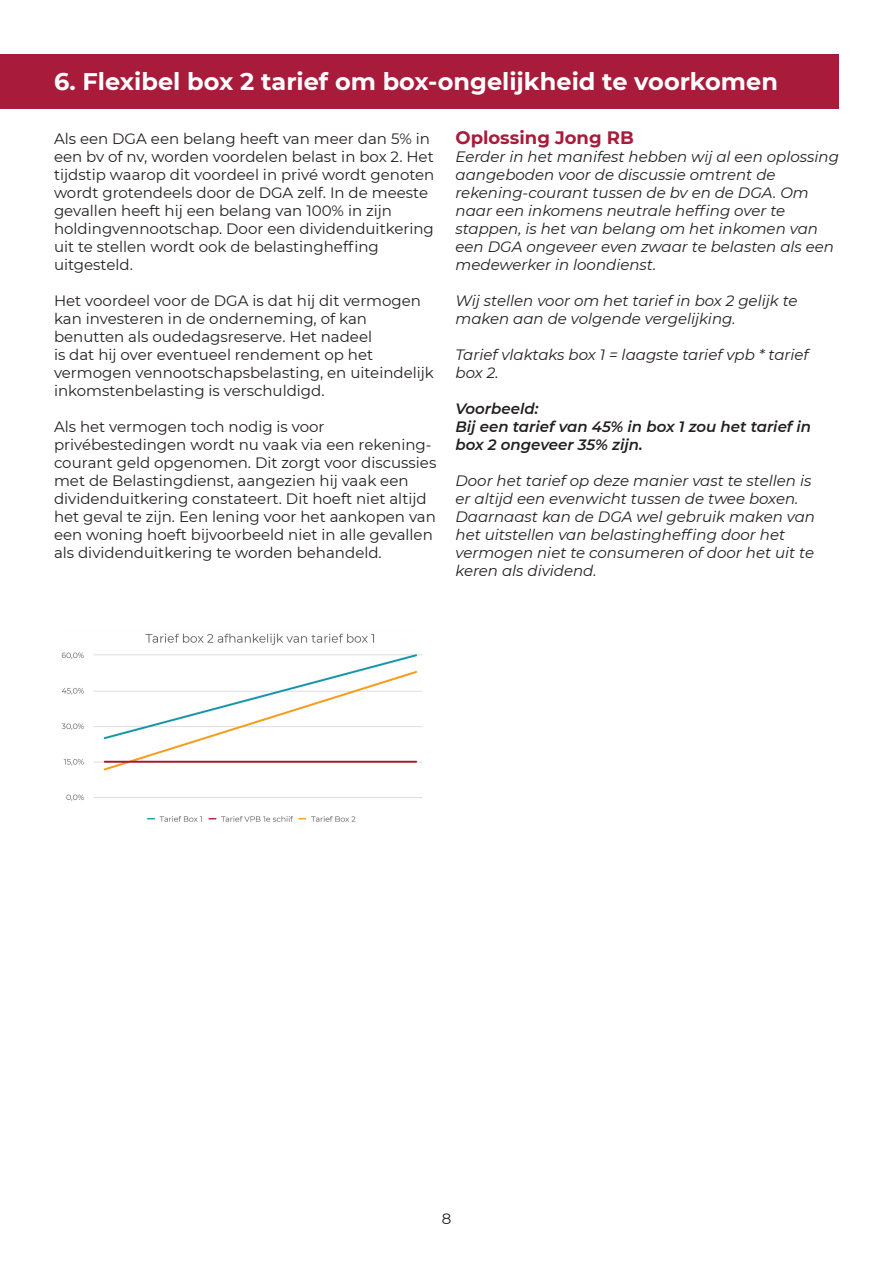
<style>
.page{position:relative;width:893px;height:1263px;background:#fff}
.page>*{position:absolute;margin:0;border:0;box-sizing:border-box;transform-origin:0 0}
.Titels{font:700 24px "Montserrat";color:#fff}
.Tussenkoppen{font:700 18px "Montserrat";color:#a81b3a}
.t1{font:15px/18px "Montserrat";color:#231f20}
.t2{font:italic 15px/18px "Montserrat";color:#231f20}
.t3{font:italic 600 15px/18px "Montserrat";color:#231f20}
</style>
<div class="page">
<div style="left:0;top:54px;width:839px;height:54px;background:#a81b3a"></div>
<img style="left:61px;top:633px;width:361px;height:189px">
<p class="Titels" style="left:54px;top:64px;width:725px">6. Flexibel box 2 tarief om box-ongelijkheid te voorkomen</p>
<p class="t1" style="left:54px;top:129px;width:382px">Als een DGA een belang heeft van meer dan 5% in een bv of nv, worden voordelen belast in box 2. Het tijdstip waarop dit voordeel in privé wordt genoten wordt grotendeels door de DGA zelf. In de meeste gevallen heeft hij een belang van 100% in zijn holdingvennootschap. Door een dividenduitkering uit te stellen wordt ook de belastingheffing uitgesteld.</p>
<p class="t1" style="left:54px;top:291px;width:381px">Het voordeel voor de DGA is dat hij dit vermogen kan investeren in de onderneming, of kan benutten als oudedagsreserve. Het nadeel<br>is dat hij over eventueel rendement op het vermogen vennootschapsbelasting, en uiteindelijk inkomstenbelasting is verschuldigd.</p>
<p class="t1" style="left:54px;top:417px;width:384px">Als het vermogen toch nodig is voor privébestedingen wordt nu vaak via een rekening&shy;courant geld opgenomen. Dit zorgt voor discussies met de Belastingdienst, aangezien hij vaak een dividenduitkering constateert. Dit hoeft niet altijd het geval te zijn. Een lening voor het aankopen van een woning hoeft bijvoorbeeld niet in alle gevallen als dividenduitkering te worden behandeld.</p>
<p class="Tussenkoppen" style="left:455px;top:125px;width:180px">Oplossing Jong RB</p>
<p class="t2" style="left:455px;top:147px;width:385px">Eerder in het manifest hebben wij al een oplossing aangeboden voor de discussie omtrent de rekening-courant tussen de bv en de DGA. Om naar een inkomens neutrale heffing over te stappen, is het van belang om het inkomen van een DGA ongeveer even zwaar te belasten als een medewerker in loondienst.</p>
<p class="t2" style="left:455px;top:291px;width:344px">Wij stellen voor om het tarief in box 2 gelijk te maken aan de volgende vergelijking.</p>
<p class="t2" style="left:455px;top:345px;width:355px">Tarief vlaktaks box 1 = laagste tarief vpb * tarief box 2.</p>
<p class="t3" style="left:455px;top:399px;width:84px">Voorbeeld:</p>
<p class="t3" style="left:455px;top:417px;width:357px">Bij een tarief van 45% in box 1 zou het tarief in box 2 ongeveer 35% zijn.</p>
<p class="t2" style="left:455px;top:471px;width:361px">Door het tarief op deze manier vast te stellen is er altijd een evenwicht tussen de twee boxen.<br>Daarnaast kan de DGA wel gebruik maken van het uitstellen van belastingheffing door het vermogen niet te consumeren of door het uit te keren als dividend.</p>
<p class="t1" style="left:442px;top:1209px;width:11px">8</p>
</div>
